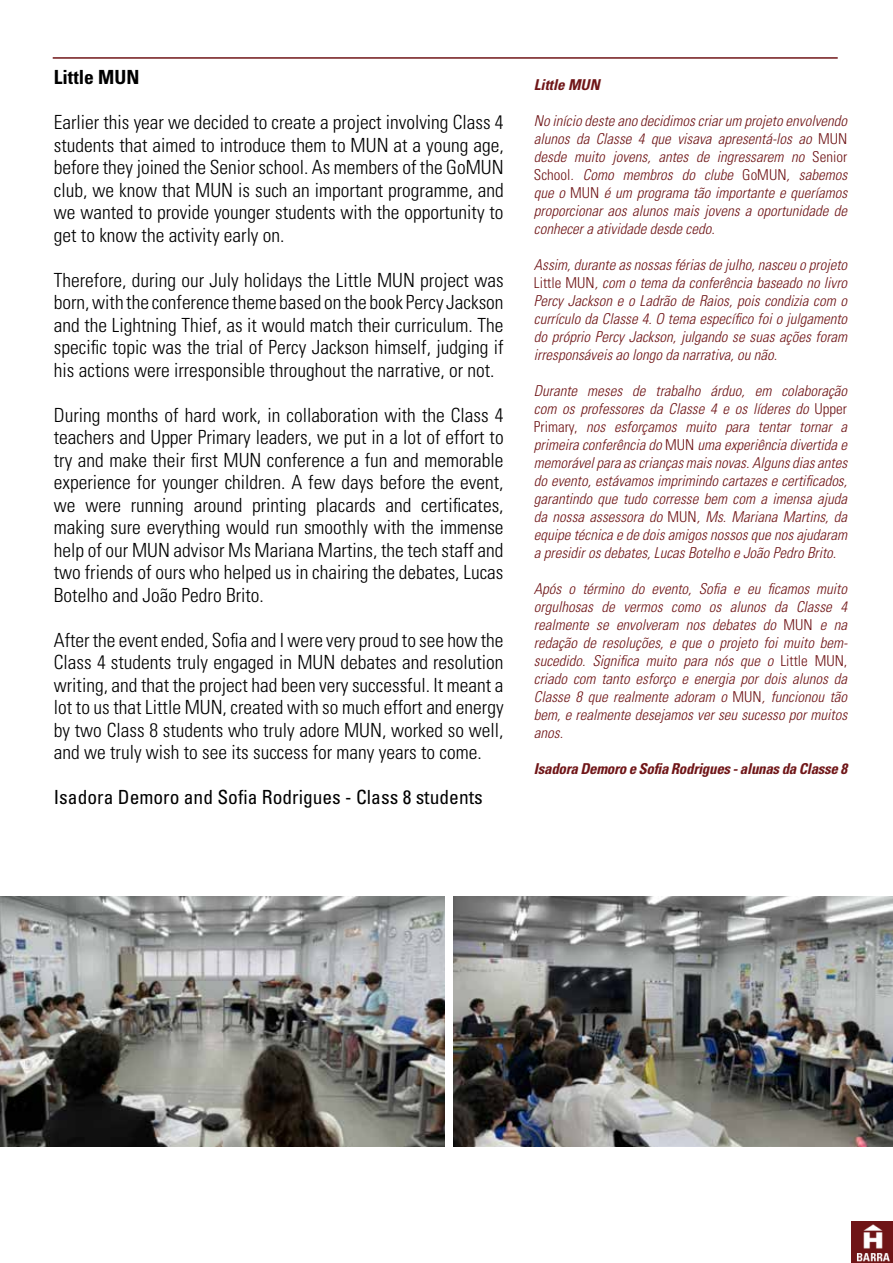
<style>
.page{position:relative;width:893px;height:1263px;background:#fff}
.page>*{position:absolute;margin:0;border:0;box-sizing:border-box;transform-origin:0 0}
.t1{font:300 condensed 19.5px/22.5px "Univers LT Std";color:#000;text-align:justify}
.t2{font:condensed 19.5px "Univers LT Std";color:#000}
.t3{font:700 condensed 19.5px "Univers LT Std";color:#000}
.t4{font:italic 300 condensed 15px/18px "Univers LT Std";color:#701618;text-align:justify}
.t5{font:italic 700 condensed 15px "Univers LT Std";letter-spacing:-.02em;color:#701618}
.t6{font:italic 700 condensed 15px "Univers LT Std";color:#701618}
.s1{font-style:normal}
</style>
<div class="page">
<img style="left:851px;top:1221px;width:42px;height:42px">
<hr style="left:53px;top:57px;width:785px;height:2px;background:#701618">
<img style="left:453px;top:896px;width:440px;height:250px">
<img style="left:0;top:896px;width:445px;height:250px">
<h1 class="t3" style="left:54px;top:65px;width:87px">Little MUN</h1>
<p class="t1" style="left:54px;top:111px;width:451px">Earlier this year we decided to create a project involving Class 4 students that aimed to introduce them to MUN at a young age, before they joined the Senior school. As members of the GoMUN club, we know that MUN is such an important programme, and we wanted to provide younger students with the opportunity to get to know the activity early on.</p>
<p class="t1" style="left:54px;top:268px;width:451px">Therefore, during our July holidays the Little MUN project was born, with the conference theme based on the book Percy Jackson and the Lightning Thief, as it would match their curriculum. The specific topic was the trial of Percy Jackson himself, judging if his actions were irresponsible throughout the narrative, or not.</p>
<p class="t1" style="left:54px;top:403px;width:451px">During months of hard work, in collaboration with the Class 4 teachers and Upper Primary leaders, we put in a lot of effort to try and make their first MUN conference a fun and memorable experience for younger children. A few days before the event, we were running around printing placards and certificates, making sure everything would run smoothly with the immense help of our MUN advisor Ms Mariana Martins, the tech staff and two friends of ours who helped us in chairing the debates, Lucas Botelho and João Pedro Brito.</p>
<p class="t1" style="left:54px;top:628px;width:451px">After the event ended, Sofia and I were very proud to see how the Class 4 students truly engaged in MUN debates and resolution writing, and that the project had been very successful. It meant a lot to us that Little MUN, created with so much effort and energy by two Class 8 students who truly adore MUN, worked so well, and we truly wish to see its success for many years to come.</p>
<h1 class="t2" style="left:54px;top:785px;width:430px">Isadora Demoro and Sofia Rodrigues - Class 8 students</h1>
<p class="t6" style="left:534px;top:75px;width:67px">Little MUN</p>
<p class="t4" style="left:534px;top:111px;width:315px">No início deste ano decidimos criar um projeto envolvendo alunos da Classe 4 que visava apresentá-los ao <span class="s1">MUN </span>desde muito jovens, antes de ingressarem no <span class="s1">Senior School</span>. Como membros do clube <span class="s1">GoMUN</span>, sabemos que o <span class="s1">MUN</span> é um programa tão importante e queríamos proporcionar aos alunos mais jovens a oportunidade de conhecer a atividade desde cedo.</p>
<p class="t4" style="left:534px;top:255px;width:315px">Assim, durante as nossas férias de julho, nasceu o projeto <span class="s1">Little MUN</span>, com o tema da conferência baseado no livro Percy Jackson e o Ladrão de Raios, pois condizia com o currículo da Classe 4. O tema específico foi o julgamento do próprio Percy Jackson, julgando se suas ações foram irresponsáveis ao longo da narrativa, ou não.</p>
<p class="t4" style="left:534px;top:381px;width:315px">Durante meses de trabalho árduo, em colaboração com os professores da Classe 4 e os líderes do <span class="s1">Upper Primary,</span> nos esforçamos muito para tentar tornar a primeira conferência do <span class="s1">MUN</span> uma experiência divertida e memorável para as crianças mais novas. Alguns dias antes do evento, estávamos imprimindo cartazes e certificados, garantindo que tudo corresse bem com a imensa ajuda da nossa assessora do <span class="s1">MUN</span>, Ms. Mariana Martins, da equipe técnica e de dois amigos nossos que nos ajudaram a presidir os debates, Lucas Botelho e João Pedro Brito.</p>
<p class="t4" style="left:534px;top:579px;width:315px">Após o término do evento, Sofia e eu ficamos muito orgulhosas de vermos como os alunos da Classe 4 realmente se envolveram nos debates do <span class="s1">MUN</span> e na redação de resoluções, e que o projeto foi muito bem&shy;sucedido. Significa muito para nós que o <span class="s1">Little MUN, </span>criado com tanto esforço e energia por dois alunos da Classe 8 que realmente adoram o <span class="s1">MUN</span>, funcionou tão bem, e realmente desejamos ver seu sucesso por muitos anos.</p>
<p class="t5" style="left:534px;top:759px;width:315px">Isadora Demoro e Sofia Rodrigues - alunas da Classe 8</p>
</div>
